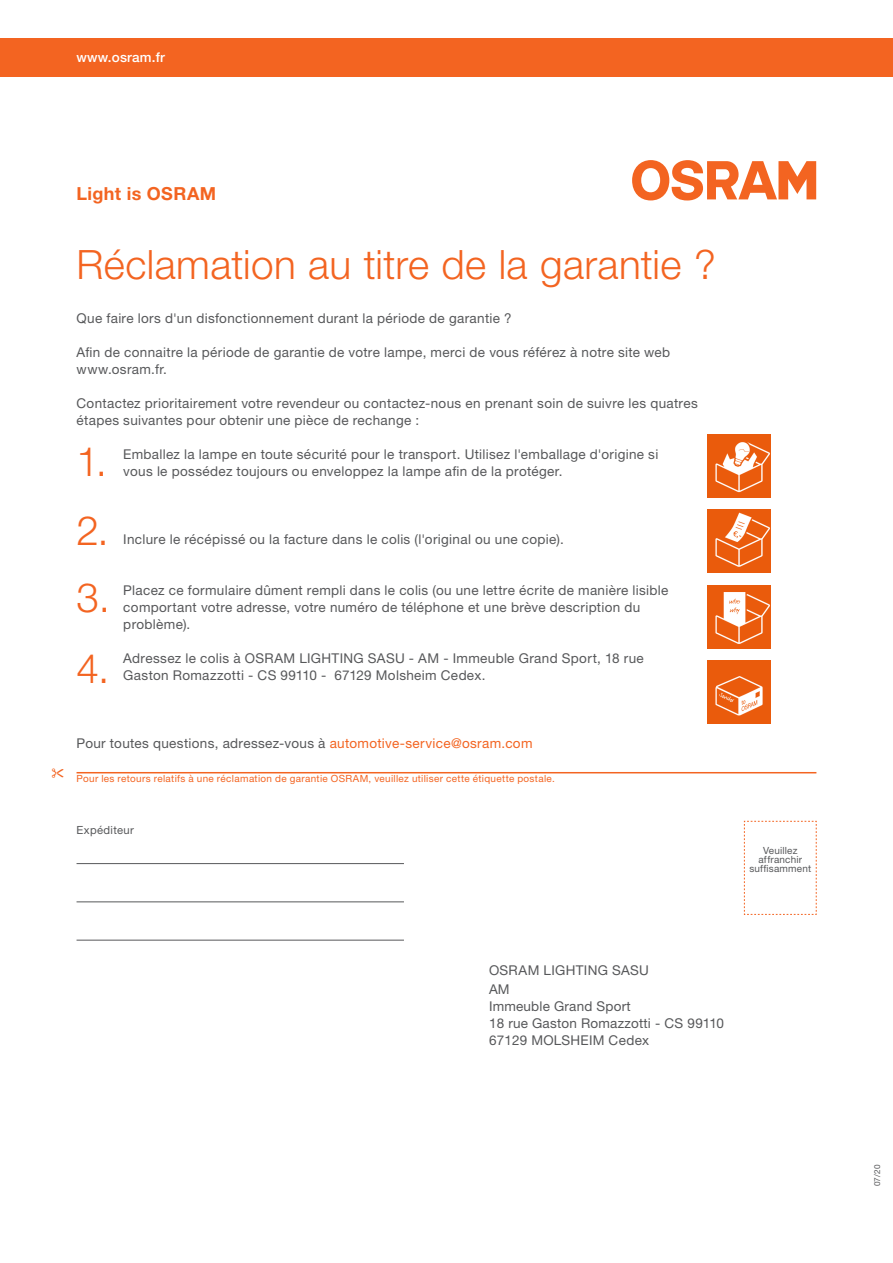
<style>
.page{position:relative;width:893px;height:1263px;background:#fff}
.page>*{position:absolute;margin:0;border:0;box-sizing:border-box;transform-origin:0 0}
.A4_Cover_Headline_27{font:300 40.5px "Helvetica Neue LT Pro";letter-spacing:.01em;color:#f36421}
.t1{font:700 18px "Helvetica Neue LT Pro";letter-spacing:.02em;color:#f36421}
.A4_Copy_9{font:13.5px/17px "Helvetica Neue LT Pro";letter-spacing:.025em;color:#57585a}
.A4_Cover_Copy_9{font:13.5px "Helvetica Neue LT Pro";letter-spacing:.015em;color:#57585a}
.A4_Caption_7_5{font:13.5px "Helvetica Neue LT Pro";letter-spacing:.025em;color:#57585a}
.A4_Cover_URL_Bandero{font:500 13.5px "Helvetica Neue LT Pro";letter-spacing:.015em;color:#fff}
.A4_Caption_7_5-2{font:11.25px "Helvetica Neue LT Pro";letter-spacing:.03em;color:#57585a}
.A4_Copy_9-2{font:9.9px "Helvetica Neue LT Pro";letter-spacing:.035em;color:#f36421}
.A4_Caption_7_5-3{font:9.9px "Helvetica Neue LT Pro";letter-spacing:.02em;color:#57585a}
.A4_Signatur_5_5{font:8.25px "Helvetica Neue LT Pro";color:#57585a}
.s1{color:#f36421}
</style>
<div class="page">
<div style="left:0;top:38px;width:893px;height:39px;background:#f36421"></div>
<hr style="left:77px;top:772px;width:739px;height:1px;background:#f36421">
<hr style="left:77px;top:863px;width:327px;height:1px;background:#57585a">
<hr style="left:77px;top:902px;width:327px;height:1px;background:#57585a">
<hr style="left:77px;top:940px;width:327px;height:1px;background:#57585a">
<svg style="left:744px;top:821px;width:73px;height:94px"></svg>
<img style="left:707px;top:434px;width:63px;height:63px">
<img style="left:707px;top:510px;width:63px;height:63px">
<img style="left:707px;top:585px;width:63px;height:63px">
<img style="left:707px;top:661px;width:63px;height:63px">
<svg style="left:632px;top:160px;width:184px;height:40px"></svg>
<p class="A4_Cover_URL_Bandero" style="left:77px;top:49px;width:90px">www.osram.fr</p>
<p class="t1" style="left:77px;top:182px;width:141px">Light is OSRAM</p>
<p class="A4_Cover_Headline_27" style="left:77px;top:240px;width:641px">Réclamation au titre de la garantie ?</p>
<p class="A4_Copy_9" style="left:77px;top:310px;width:437px">Que faire lors d'un disfonctionnement durant la période de garantie ?</p>
<p class="A4_Copy_9" style="left:77px;top:344px;width:595px">Afin de connaitre la période de garantie de votre lampe, merci de vous référez à notre site web</p>
<p class="A4_Copy_9" style="left:77px;top:361px;width:92px">www.osram.fr.</p>
<p class="A4_Copy_9" style="left:77px;top:395px;width:623px">Contactez prioritairement votre revendeur ou contactez-nous en prenant soin de suivre les quatres étapes suivantes pour obtenir une pièce de rechange :</p>
<p class="A4_Copy_9" style="left:123px;top:446px;width:537px">Emballez la lampe en toute sécurité pour le transport. Utilisez l'emballage d'origine si vous le possédez toujours ou enveloppez la lampe afin de la protéger.</p>
<p class="A4_Cover_Headline_27" style="left:77px;top:437px;width:32px">1.</p>
<p class="A4_Cover_Headline_27" style="left:77px;top:506px;width:34px">2.</p>
<p class="A4_Cover_Headline_27" style="left:77px;top:573px;width:35px">3.</p>
<p class="A4_Cover_Headline_27" style="left:77px;top:644px;width:34px">4.</p>
<p class="A4_Copy_9" style="left:123px;top:531px;width:442px">Inclure le récépissé ou la facture dans le colis (l'original ou une copie).</p>
<p class="A4_Copy_9" style="left:123px;top:582px;width:546px">Placez ce formulaire dûment rempli dans le colis (ou une lettre écrite de manière lisible comportant votre adresse, votre numéro de téléphone et une brève description du problème).</p>
<p class="A4_Copy_9" style="left:123px;top:650px;width:522px">Adressez le colis à OSRAM LIGHTING SASU - AM - Immeuble Grand Sport, 18 rue<br>Gaston Romazzotti - CS 99110 - 67129 Molsheim Cedex.</p>
<p class="A4_Copy_9" style="left:77px;top:735px;width:457px">Pour toutes questions, adressez-vous à <span class="s1">automotive-service@osram.com</span></p>
<p class="A4_Copy_9-2" style="left:77px;top:773px;width:480px">Pour les retours relatifs à une réclamation de garantie OSRAM, veuillez utiliser cette étiquette postale.</p>
<p class="A4_Caption_7_5-2" style="left:77px;top:823px;width:59px">Expéditeur</p>
<p class="A4_Caption_7_5-3" style="left:763px;top:845px;width:36px">Veuillez</p>
<p class="A4_Caption_7_5-3" style="left:758px;top:854px;width:45px">affranchir</p>
<p class="A4_Caption_7_5-3" style="left:749px;top:863px;width:63px">suffisamment</p>
<p class="A4_Caption_7_5" style="left:489px;top:961px;width:161px">OSRAM LIGHTING SASU</p>
<p class="A4_Cover_Copy_9" style="left:489px;top:981px;width:22px">AM</p>
<p class="A4_Cover_Copy_9" style="left:489px;top:998px;width:143px">Immeuble Grand Sport</p>
<p class="A4_Cover_Copy_9" style="left:489px;top:1015px;width:236px">18 rue Gaston Romazzotti - CS 99110</p>
<p class="A4_Cover_Copy_9" style="left:489px;top:1032px;width:162px">67129 MOLSHEIM Cedex</p>
<p class="A4_Signatur_5_5" style="left:872px;top:1186px;width:23px;rotate:-90deg">07/20</p>
</div>
